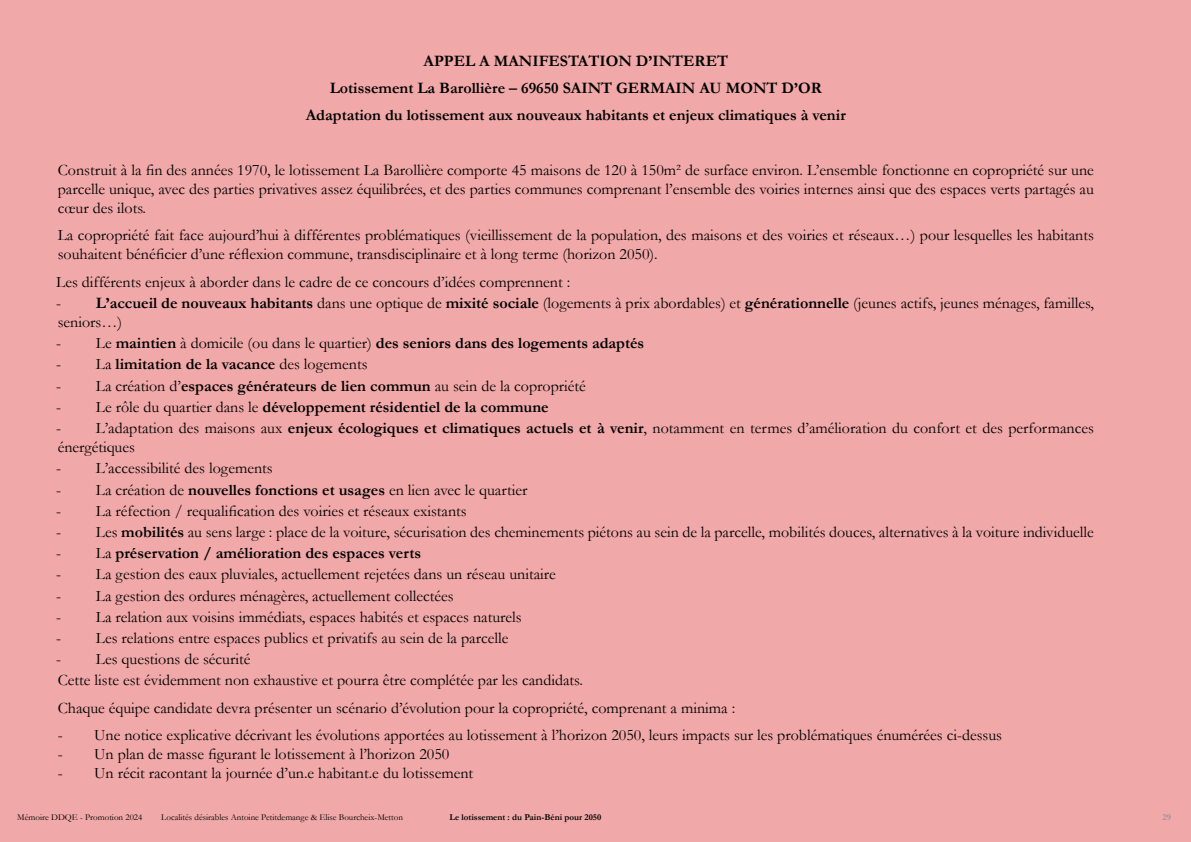
<style>
.page{position:relative;width:1191px;height:842px;background:#f0a8a8}
.page>*{position:absolute;margin:0;border:0;box-sizing:border-box;transform-origin:0 0}
.t1{font:16px/19.2px "Garamond";color:#000}
.t2{font:700 16px/27.2px "Garamond";color:#000;text-align:center}
.t3{font:9px "Garamond";color:#000}
.t4{font:700 9px "Garamond";color:#000}
.t5{font:700 9px "Garamond";color:#939598}
.s1{font-weight:700}
.s2{font-weight:400}
</style>
<div class="page">
<p class="t2" style="left:306px;top:49px;width:541px">APPEL A MANIFESTATION D’INTERET<br>Lotissement La Barollière – 69650 SAINT GERMAIN AU MONT D’OR<br>Adaptation du lotissement aux nouveaux habitants et enjeux climatiques à venir</p>
<p class="t1" style="left:58px;top:162px;width:1037px;text-align:justify">Construit à la fin des années 1970, le lotissement La Barollière comporte 45 maisons de 120 à 150m² de surface environ. L’ensemble fonctionne en copropriété sur une parcelle unique, avec des parties privatives assez équilibrées, et des parties communes comprenant l’ensemble des voiries internes ainsi que des espaces verts partagés au cœur des ilots.</p>
<p class="t1" style="left:58px;top:227px;width:1037px">La copropriété fait face aujourd’hui à différentes problématiques (vieillissement de la population, des maisons et des voiries et réseaux…) pour lesquelles les habitants souhaitent bénéficier d’une réflexion commune, transdisciplinaire et à long terme (horizon 2050).</p>
<p class="t1" style="left:56px;top:274px;width:515px">Les différents enjeux à aborder dans le cadre de ce concours d’idées comprennent :</p>
<p class="t1" style="left:56px;top:295px;width:1039px">- <span class="s1">L’accueil de nouveaux habitants</span> dans une optique de <span class="s1">mixité sociale</span> (logements à prix abordables) et <span class="s1">générationnelle</span> (jeunes actifs, jeunes ménages, familles, seniors…)</p>
<p class="t2" style="left:56px;top:331px;width:589px"><span class="s2">- Le</span> maintien <span class="s2">à domicile (ou dans le quartier)</span> des seniors dans des logements adaptés</p>
<p class="t2" style="left:56px;top:353px;width:313px"><span class="s2">- La</span> limitation de la vacance <span class="s2">des logements</span></p>
<p class="t1" style="left:56px;top:378px;width:531px">- La création d’<span class="s1">espaces générateurs de lien commun</span> au sein de la copropriété</p>
<p class="t2" style="left:56px;top:395px;width:494px"><span class="s2">- Le rôle du quartier dans le</span> développement résidentiel de la commune</p>
<p class="t1" style="left:56px;top:420px;width:1039px">- L’adaptation des maisons aux <span class="s1">enjeux écologiques et climatiques actuels et à venir</span>, notamment en termes d’amélioration du confort et des performances énergétiques</p>
<p class="t1" style="left:56px;top:461px;width:218px">- L’accessibilité des logements</p>
<p class="t1" style="left:56px;top:482px;width:472px">- La création de <span class="s1">nouvelles fonctions et usages</span> en lien avec le quartier</p>
<p class="t1" style="left:56px;top:503px;width:412px">- La réfection / requalification des voiries et réseaux existants</p>
<p class="t1" style="left:56px;top:524px;width:1039px">- Les <span class="s1">mobilités</span> au sens large : place de la voiture, sécurisation des cheminements piétons au sein de la parcelle, mobilités douces, alternatives à la voiture individuelle</p>
<p class="t2" style="left:56px;top:541px;width:366px"><span class="s2">- La</span> préservation / amélioration des espaces verts</p>
<p class="t1" style="left:56px;top:567px;width:501px">- La gestion des eaux pluviales, actuellement rejetées dans un réseau unitaire</p>
<p class="t1" style="left:56px;top:588px;width:399px">- La gestion des ordures ménagères, actuellement collectées</p>
<p class="t1" style="left:56px;top:609px;width:467px">- La relation aux voisins immédiats, espaces habités et espaces naturels</p>
<p class="t1" style="left:56px;top:630px;width:453px">- Les relations entre espaces publics et privatifs au sein de la parcelle</p>
<p class="t1" style="left:56px;top:650px;width:528px;line-height:21.2px">- Les questions de sécurité<br>Cette liste est évidemment non exhaustive et pourra être complétée par les candidats.</p>
<p class="t1" style="left:58px;top:700px;width:679px">Chaque équipe candidate devra présenter un scénario d’évolution pour la copropriété, comprenant a minima :</p>
<p class="t1" style="left:58px;top:727px;width:946px">- Une notice explicative décrivant les évolutions apportées au lotissement à l’horizon 2050, leurs impacts sur les problématiques énumérées ci-dessus</p>
<p class="t1" style="left:58px;top:746px;width:393px">- Un plan de masse figurant le lotissement à l’horizon 2050</p>
<p class="t1" style="left:58px;top:765px;width:417px">- Un récit racontant la journée d’un.e habitant.e du lotissement</p>
<p class="t3" style="left:17px;top:814px;width:127px">Mémoire DDQE - Promotion 2024</p>
<p class="t3" style="left:161px;top:814px;width:243px">Localités désirables Antoine Petitdemange &amp; Elise Bourcheix-Metton</p>
<p class="t4" style="left:449px;top:814px;width:153px">Le lotissement : du Pain-Béni pour 2050</p>
<p class="t5" style="left:1162px;top:814px;width:10px">29</p>
</div>
